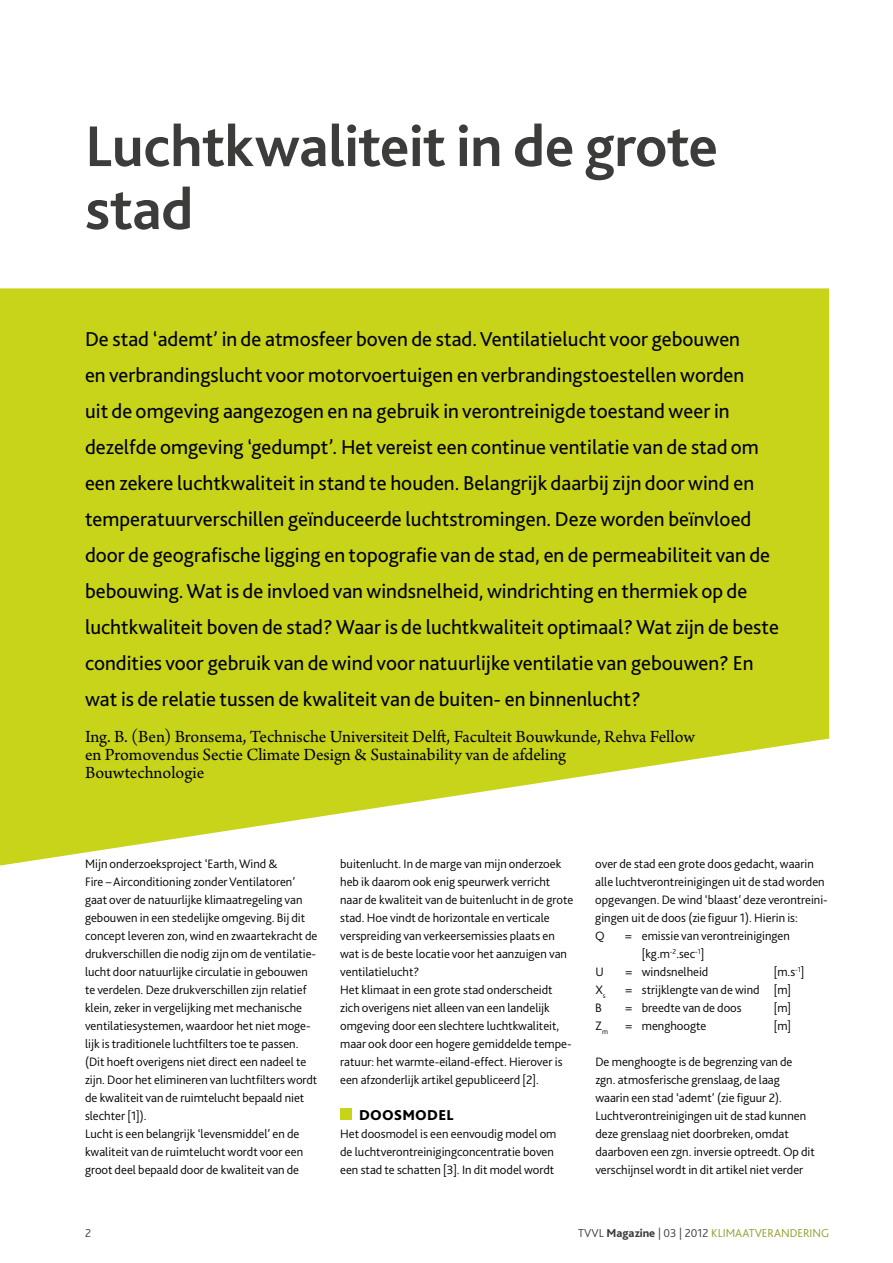
<style>
.page{position:relative;width:893px;height:1263px;background:#fff}
.page>*{position:absolute;margin:0;border:0;box-sizing:border-box;transform-origin:0 0}
.t1{font:700 60px/63px "Bliss 2";letter-spacing:-.01em;color:#3c3c3b}
.t2{font:21px/36px "Bliss 2";color:#000}
.t3{font:18px/18px "Arno Pro";color:#000}
.t4{font:800 15px "Bliss 2";letter-spacing:.015em;color:#000}
.t5{font:300 12.75px/18px "Bliss 2";color:#000}
.t6{font:300 12px "Bliss 2";color:#919c27}
.t7{font:300 12px "Bliss 2";color:#3c3c3b}
.s1{color:#3c3c3b}
.s2{font-weight:800;color:#3c3c3b}
</style>
<div class="page">
<svg style="left:0;top:288px;width:829px;height:577px;background:#ced832"></svg>
<div style="left:340px;top:1109px;width:12px;height:11px;background:#c8d419"></div>
<h1 class="t1" style="left:85px;top:113px;width:634px">Luchtkwaliteit in de grote stad</h1>
<p class="t2" style="left:85px;top:321px;width:695px">De stad ‘ademt’ in de atmosfeer boven de stad. Ventilatielucht voor gebouwen<br>en verbrandingslucht voor motorvoertuigen en verbrandingstoestellen worden<br>uit de omgeving aangezogen en na gebruik in verontreinigde toestand weer in dezelfde omgeving ‘gedumpt’. Het vereist een continue ventilatie van de stad om een zekere luchtkwaliteit in stand te houden. Belangrijk daarbij zijn door wind en temperatuurverschillen geïnduceerde luchtstromingen. Deze worden beïnvloed door de geografische ligging en topografie van de stad, en de permeabiliteit van de bebouwing. Wat is de invloed van windsnelheid, windrichting en thermiek op de luchtkwaliteit boven de stad? Waar is de luchtkwaliteit optimaal? Wat zijn de beste condities voor gebruik van de wind voor natuurlijke ventilatie van gebouwen? En wat is de relatie tussen de kwaliteit van de buiten- en binnenlucht?</p>
<h3 class="t3" style="left:85px;top:729px;width:611px">Ing. B. (Ben) Bronsema, Technische Universiteit Delft, Faculteit Bouwkunde, Rehva Fellow en Promovendus Sectie Climate Design &amp; Sustainability van de afdeling<br>Bouwtechnologie</h3>
<p class="t5" style="left:85px;top:854px;width:234px">Mijn onderzoeksproject ‘Earth, Wind &amp;<br>Fire – Airconditioning zonder Ventilatoren’ gaat over de natuurlijke klimaatregeling van gebouwen in een stedelijke omgeving. Bij dit concept leveren zon, wind en zwaartekracht de drukverschillen die nodig zijn om de ventilatie&shy;lucht door natuurlijke circulatie in gebouwen te verdelen. Deze drukverschillen zijn relatief klein, zeker in vergelijking met mechanische ventilatiesystemen, waardoor het niet moge&shy;lijk is traditionele luchtfilters toe te passen. (Dit hoeft overigens niet direct een nadeel te zijn. Door het elimineren van luchtfilters wordt de kwaliteit van de ruimtelucht bepaald niet slechter [1]).<br>Lucht is een belangrijk ‘levensmiddel’ en de kwaliteit van de ruimtelucht wordt voor een groot deel bepaald door de kwaliteit van de</p>
<p class="t5" style="left:340px;top:855px;width:235px">buitenlucht. In de marge van mijn onderzoek heb ik daarom ook enig speurwerk verricht naar de kwaliteit van de buitenlucht in de grote stad. Hoe vindt de horizontale en verticale verspreiding van verkeersemissies plaats en wat is de beste locatie voor het aanzuigen van ventilatielucht?<br>Het klimaat in een grote stad onderscheidt zich overigens niet alleen van een landelijk omgeving door een slechtere luchtkwaliteit, maar ook door een hogere gemiddelde tempe&shy;ratuur: het warmte-eiland-effect. Hierover is een afzonderlijk artikel gepubliceerd [2].</p>
<p class="t4" style="left:359px;top:1106px;width:96px">DOOSMODEL</p>
<p class="t5" style="left:340px;top:1124px;width:218px">Het doosmodel is een eenvoudig model om de luchtverontreinigingconcentratie boven een stad te schatten [3]. In dit model wordt</p>
<p class="t5" style="left:595px;top:855px;width:234px">over de stad een grote doos gedacht, waarin alle luchtverontreinigingen uit de stad worden opgevangen. De wind ‘blaast’ deze verontreini&shy;gingen uit de doos (zie figuur 1). Hierin is:<br>Q</p>
<p class="t5" style="left:642px;top:927px;width:150px;text-indent:-16px">= emissie van verontreinigingen [kg.m<sup>-2</sup>.sec<sup>-1</sup>]</p>
<p class="t5" style="left:595px;top:962px;width:10px">U</p>
<p class="t5" style="left:625px;top:962px;width:85px">= windsnelheid</p>
<p class="t5" style="left:774px;top:962px;width:32px">[m.s<sup>-1</sup>]</p>
<p class="t5" style="left:595px;top:980px;width:12px">X<sub>s</sub></p>
<p class="t5" style="left:625px;top:980px;width:167px">= strijklengte van de wind [m]</p>
<p class="t5" style="left:595px;top:998px;width:8px">B</p>
<p class="t5" style="left:625px;top:998px;width:118px">= breedte van de doos</p>
<p class="t5" style="left:774px;top:998px;width:19px">[m]</p>
<p class="t5" style="left:595px;top:1017px;width:14px">Z<sub>m</sub></p>
<p class="t5" style="left:625px;top:1016px;width:83px">= menghoogte</p>
<p class="t5" style="left:774px;top:1016px;width:19px">[m]</p>
<p class="t5" style="left:595px;top:1053px;width:221px">De menghoogte is de begrenzing van de zgn. atmosferische grenslaag, de laag waarin een stad ‘ademt’ (zie figuur 2).<br>Luchtverontreinigingen uit de stad kunnen deze grenslaag niet doorbreken, omdat daarboven een zgn. inversie optreedt. Op dit verschijnsel wordt in dit artikel niet verder</p>
<p class="t7" style="left:85px;top:1226px;width:8px">2</p>
<p class="t6" style="left:578px;top:1226px;width:253px"><span class="s1">TVVL</span> <span class="s2">Magazine</span> <span class="s1">| 03 | 2012</span> KLIMAATVERANDERING</p>
</div>
